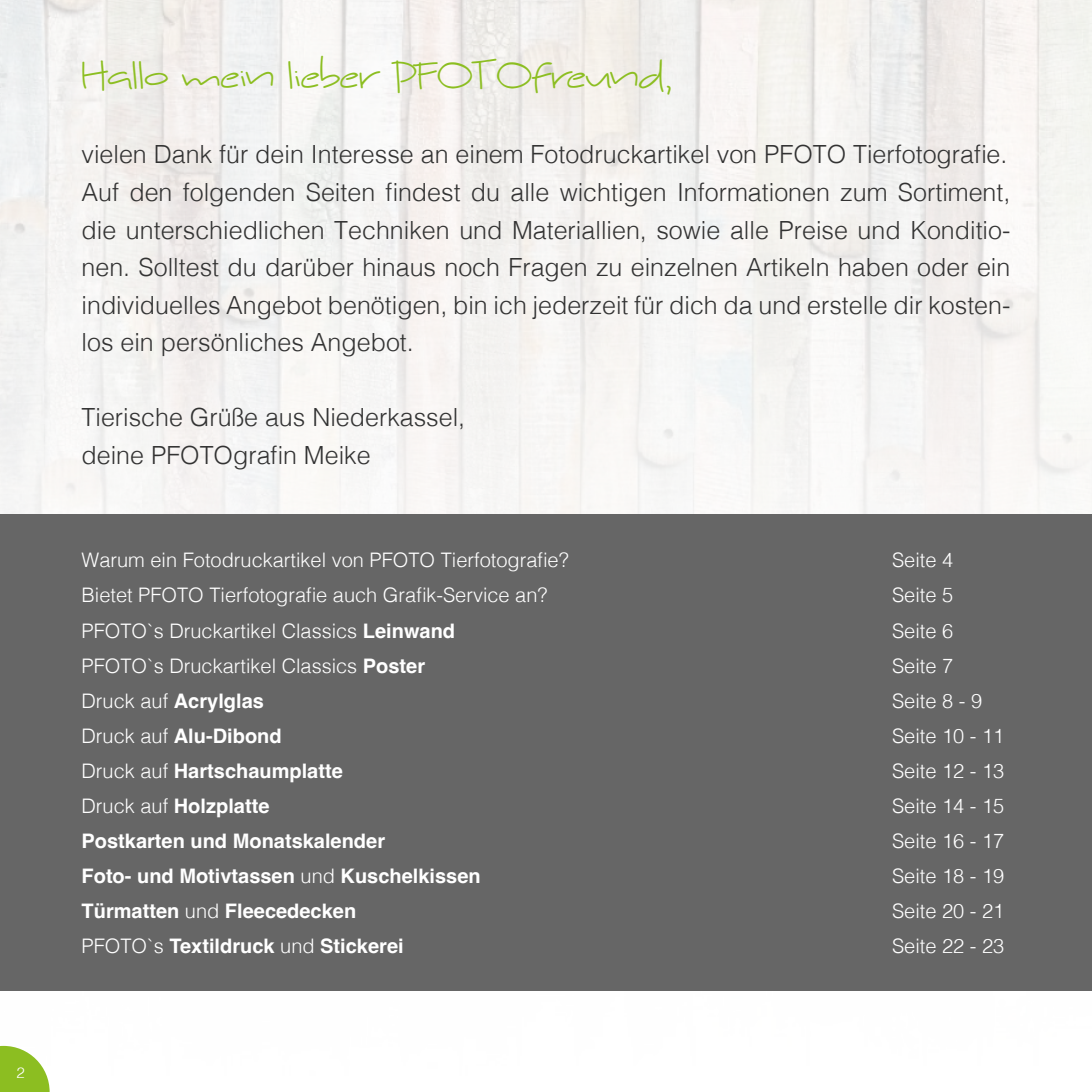
<style>
.page{position:relative;width:1092px;height:1092px;background:#fff}
.page>*{position:absolute;margin:0;border:0;box-sizing:border-box;transform-origin:0 0}
.t1{font:37.5px "Kyne Morgan";color:#8cbe21}
.t2{font:300 25px/37.5px "Helvetica";color:#333;text-align:justify}
.t3{font:300 20px "Helvetica";color:#fff}
.t4{font:700 20px "Helvetica";color:#fff}
.t5{font:300 15px "Helvetica";color:#fff}
.s1{font-weight:700}
.s2{font-weight:300}
</style>
<div class="page">
<img style="left:0;top:0;width:1091px;height:991px">
<div style="left:0;top:514px;width:1091px;height:476px;background:#666"></div>
<svg style="left:0;top:1045px;width:50px;height:46px"></svg>
<p class="t5" style="left:16px;top:1059px;width:10px">2</p>
<p class="t1" style="left:81px;top:50px;width:594px">Hallo mein lieber PFOTOfreund,</p>
<p class="t2" style="left:81px;top:134px;width:927px">vielen Dank für dein Interesse an einem Fotodruckartikel von PFOTO Tierfotografie.</p>
<p class="t2" style="left:81px;top:171px;width:930px">Auf den folgenden Seiten findest du alle wichtigen Informationen zum Sortiment, die unterschiedlichen Techniken und Materiallien, sowie alle Preise und Konditio&shy;nen. Solltest du darüber hinaus noch Fragen zu einzelnen Artikeln haben oder ein individuelles Angebot benötigen, bin ich jederzeit für dich da und erstelle dir kosten&shy;los ein persönliches Angebot.</p>
<p class="t2" style="left:81px;top:396px;width:385px">Tierische Grüße aus Niederkassel,</p>
<p class="t2" style="left:81px;top:434px;width:290px">deine PFOTOgrafin Meike</p>
<p class="t3" style="left:81px;top:543px;width:488px">Warum ein Fotodruckartikel von PFOTO Tierfotografie?</p>
<p class="t3" style="left:891px;top:543px;width:63px">Seite 4</p>
<p class="t3" style="left:81px;top:578px;width:467px">Bietet PFOTO Tierfotografie auch Grafik-Service an?</p>
<p class="t3" style="left:891px;top:578px;width:63px">Seite 5</p>
<p class="t3" style="left:81px;top:613px;width:375px">PFOTO`s Druckartikel Classics <span class="s1">Leinwand</span></p>
<p class="t3" style="left:891px;top:613px;width:63px">Seite 6</p>
<p class="t3" style="left:81px;top:648px;width:345px">PFOTO`s Druckartikel Classics <span class="s1">Poster</span></p>
<p class="t3" style="left:891px;top:648px;width:63px">Seite 7</p>
<p class="t4" style="left:81px;top:688px;width:184px"><span class="s2">Druck auf</span> Acrylglas</p>
<p class="t3" style="left:891px;top:683px;width:92px">Seite 8 - 9</p>
<p class="t4" style="left:81px;top:723px;width:202px"><span class="s2">Druck auf</span> Alu-Dibond</p>
<p class="t3" style="left:891px;top:718px;width:114px">Seite 10 - 11</p>
<p class="t4" style="left:81px;top:758px;width:263px"><span class="s2">Druck auf</span> Hartschaumplatte</p>
<p class="t3" style="left:891px;top:753px;width:114px">Seite 12 - 13</p>
<p class="t4" style="left:81px;top:793px;width:189px"><span class="s2">Druck auf</span> Holzplatte</p>
<p class="t3" style="left:891px;top:788px;width:114px">Seite 14 - 15</p>
<p class="t4" style="left:81px;top:828px;width:305px">Postkarten und Monatskalender</p>
<p class="t3" style="left:891px;top:823px;width:114px">Seite 16 - 17</p>
<p class="t4" style="left:81px;top:863px;width:400px">Foto- und Motivtassen <span class="s2">und</span> Kuschelkissen</p>
<p class="t3" style="left:892px;top:858px;width:114px">Seite 18 - 19</p>
<p class="t4" style="left:81px;top:898px;width:276px">Türmatten <span class="s2">und</span> Fleecedecken</p>
<p class="t3" style="left:891px;top:893px;width:114px">Seite 20 - 21</p>
<p class="t4" style="left:81px;top:933px;width:323px"><span class="s2">PFOTO`s</span> Textildruck <span class="s2">und</span> Stickerei</p>
<p class="t3" style="left:891px;top:928px;width:114px">Seite 22 - 23</p>
</div>
